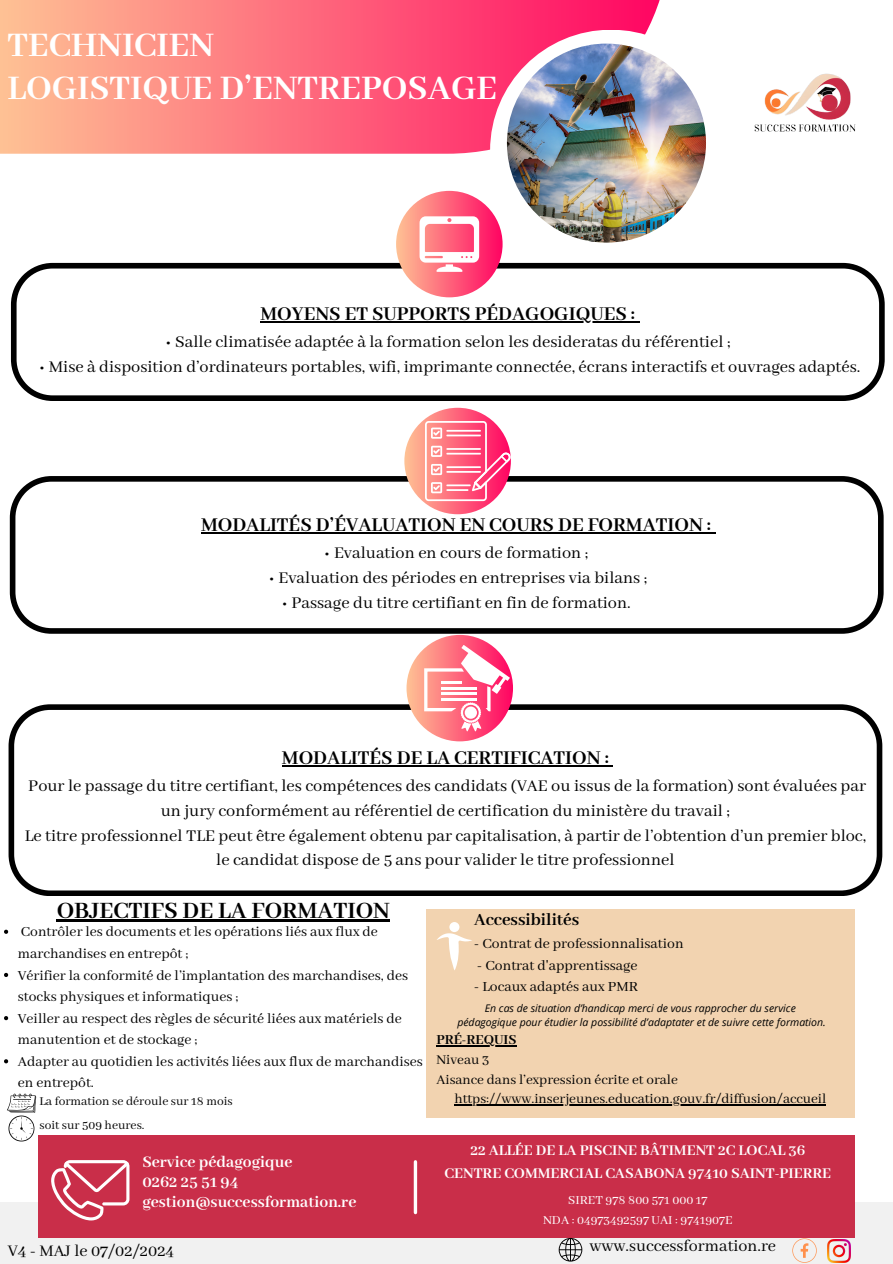
<style>
.page{position:relative;width:893px;height:1264px;background:#fff}
.page>*{position:absolute;margin:0;border:0;box-sizing:border-box;transform-origin:0 0}
.t1{font:700 37.5px/42.8px "Abhaya Libre";color:#fff}
.t2{font:700 25.5px "Abhaya Libre";color:#000}
.t3{font:700 21.3px "Abhaya Libre";color:#000}
.t4{font:700 18.6px "Abhaya Libre";color:#000}
.t5{font:18.3px/24.8px "Abhaya Libre";color:#000;text-align:center}
.t6{font:18px "Abhaya Libre";color:#000}
.t7{font:700 17.55px/20.2px "Abhaya Libre";color:#fff}
.t8{font:700 16.2px/22.5px "Abhaya Libre";color:#fff;text-align:center}
.t9{font:15.6px "Abhaya Libre";color:#000}
.t10{font:15.45px/21.6px "Abhaya Libre";color:#000}
.t11{font:15px/20.2px "Abhaya Libre";color:#000}
.t12{font:13.65px "Abhaya Libre";color:#fff}
.t13{font:13.35px "Abhaya Libre";color:#000}
.t14{font:italic 10.5px "Open Sans";color:#000}
.s1{font-weight:700}
</style>
<div class="page">
<div style="left:0;top:1202px;width:892px;height:61px;background:#f1f1f1"></div>
<div style="left:39px;top:1134px;width:815px;height:102px;background:#c92e49"></div>
<svg style="left:413px;top:1161px;width:4px;height:51px"></svg>
<svg style="left:51px;top:1160px;width:78px;height:60px"></svg>
<svg style="left:558px;top:1237px;width:24px;height:24px"></svg>
<svg style="left:792px;top:1238px;width:24px;height:24px"></svg>
<img style="left:827px;top:1239px;width:23px;height:23px">
<svg style="left:0;top:0;width:660px;height:153px;background:#fe737f"></svg>
<div style="left:490px;top:30px;width:242px;height:241px;background:#fff;border-radius:50%"></div>
<img style="left:507px;top:44px;width:199px;height:199px;border-radius:50%">
<svg style="left:11px;top:263px;width:873px;height:138px"></svg>
<div style="left:396px;top:191px;width:106px;height:106px;background:linear-gradient(to right,#fec496,#ff0763);border-radius:50%"></div>
<svg style="left:419px;top:216px;width:60px;height:55px"></svg>
<svg style="left:10px;top:476px;width:873px;height:157px"></svg>
<svg style="left:404px;top:408px;width:107px;height:106px;background:#fe8886"></svg>
<svg style="left:425px;top:421px;width:85px;height:80px"></svg>
<hr style="left:201px;top:532px;width:510px;height:1px;background:#000">
<div style="left:426px;top:908px;width:428px;height:209px;background:#f2d3b0"></div>
<svg style="left:437px;top:922px;width:35px;height:48px"></svg>
<hr style="left:57px;top:919px;width:333px;height:3px;background:#000">
<svg style="left:4px;top:929px;width:4px;height:4px"></svg>
<svg style="left:4px;top:972px;width:4px;height:5px"></svg>
<svg style="left:4px;top:1016px;width:4px;height:4px"></svg>
<svg style="left:4px;top:1059px;width:4px;height:4px"></svg>
<svg style="left:7px;top:1093px;width:29px;height:48px"></svg>
<img style="left:754px;top:73px;width:102px;height:59px">
<hr style="left:260px;top:321px;width:375px;height:1px;background:#000">
<svg style="left:9px;top:704px;width:873px;height:191px"></svg>
<svg style="left:406px;top:635px;width:107px;height:106px;background:#fd8686"></svg>
<svg style="left:424px;top:645px;width:85px;height:86px"></svg>
<hr style="left:441px;top:698px;width:35px;height:2px;background:#fff">
<hr style="left:441px;top:692px;width:35px;height:3px;background:#fff">
<hr style="left:441px;top:687px;width:35px;height:2px;background:#fff">
<hr style="left:441px;top:681px;width:21px;height:3px;background:#fff">
<hr style="left:282px;top:765px;width:327px;height:1px;background:#000">
<hr style="left:454px;top:1104px;width:372px;height:1px;background:#000">
<hr style="left:436px;top:1045px;width:80px;height:1px;background:#000">
<h2 class="t1" style="left:7px;top:25px;width:491px">TECHNICIEN<br>LOGISTIQUE D’ENTREPOSAGE</h2>
<p class="t3" style="left:260px;top:302px;width:376px">MOYENS ET SUPPORTS PÉDAGOGIQUES :</p>
<p class="t5" style="left:165px;top:330px;width:566px">• Salle climatisée adaptée à la formation selon les desideratas du référentiel ;</p>
<p class="t5" style="left:39px;top:355px;width:823px">• Mise à disposition d’ordinateurs portables, wifi, imprimante connectée, écrans interactifs et ouvrages adaptés.</p>
<p class="t3" style="left:201px;top:513px;width:511px">MODALITÉS D’ÉVALUATION EN COURS DE FORMATION :</p>
<p class="t5" style="left:324px;top:541px;width:266px">• Evaluation en cours de formation ;</p>
<p class="t5" style="left:268px;top:566px;width:380px">• Evaluation des périodes en entreprises via bilans ;</p>
<p class="t5" style="left:281px;top:591px;width:351px">• Passage du titre certifiant en fin de formation.</p>
<p class="t3" style="left:282px;top:746px;width:328px">MODALITÉS DE LA CERTIFICATION :</p>
<p class="t5" style="left:25px;top:774px;width:842px">Pour le passage du titre certifiant, les compétences des candidats (VAE ou issus de la formation) sont évaluées par un jury conformément au référentiel de certification du ministère du travail ;<br>Le titre professionnel TLE peut être également obtenu par capitalisation, à partir de l’obtention d’un premier bloc, le candidat dispose de 5 ans pour valider le titre professionnel</p>
<h1 class="t2" style="left:57px;top:896px;width:334px">OBJECTIFS DE LA FORMATION</h1>
<p class="t10" style="left:18px;top:921px;width:361px">Contrôler les documents et les opérations liés aux flux de marchandises en entrepôt ;</p>
<p class="t10" style="left:18px;top:964px;width:391px">Vérifier la conformité de l’implantation des marchandises, des stocks physiques et informatiques ;</p>
<p class="t10" style="left:18px;top:1008px;width:385px">Veiller au respect des règles de sécurité liées aux matériels de manutention et de stockage ;</p>
<p class="t10" style="left:18px;top:1051px;width:406px">Adapter au quotidien les activités liées aux flux de marchandises en entrepôt.</p>
<p class="t13" style="left:39px;top:1093px;width:195px">La formation se déroule sur 18 mois</p>
<p class="t13" style="left:39px;top:1117px;width:107px">soit sur 509 heures.</p>
<p class="t7" style="left:142px;top:1151px;width:215px">Service pédagogique<br>0262 25 51 94 gestion@successformation.re</p>
<p class="t6" style="left:8px;top:1240px;width:168px">V4 - MAJ le 07/02/2024</p>
<p class="t4" style="left:474px;top:909px;width:107px">Accessibilités</p>
<p class="t9" style="left:474px;top:935px;width:211px">- Contrat de professionnalisation</p>
<p class="t9" style="left:477px;top:956px;width:162px">- Contrat d'apprentissage</p>
<p class="t9" style="left:474px;top:977px;width:165px">- Locaux adaptés aux PMR</p>
<h6 class="t14" style="left:484px;top:1000px;width:312px">En cas de situation d’handicap merci de vous rapprocher du service</h6>
<p class="t14" style="left:457px;top:1014px;width:370px">pédagogique pour étudier la possibilité d’adaptater et de suivre cette formation.</p>
<p class="t11" style="left:436px;top:1030px;width:243px"><span class="s1">PRÉ-REQUIS<br></span>Niveau 3<br>Aisance dans l’expression écrite et orale</p>
<p class="t11" style="left:454px;top:1089px;width:373px">https://www.inserjeunes.education.gouv.fr/diffusion/accueil</p>
<p class="t8" style="left:444px;top:1139px;width:388px">22 ALLÉE DE LA PISCINE BÂTIMENT 2C LOCAL 36<br>CENTRE COMMERCIAL CASABONA 97410 SAINT-PIERRE</p>
<p class="t12" style="left:568px;top:1192px;width:141px">SIRET 978 800 571 000 17</p>
<p class="t12" style="left:543px;top:1212px;width:191px">NDA : 04973492597 UAI : 9741907E</p>
<p class="t6" style="left:589px;top:1235px;width:188px">www.successformation.re</p>
</div>
